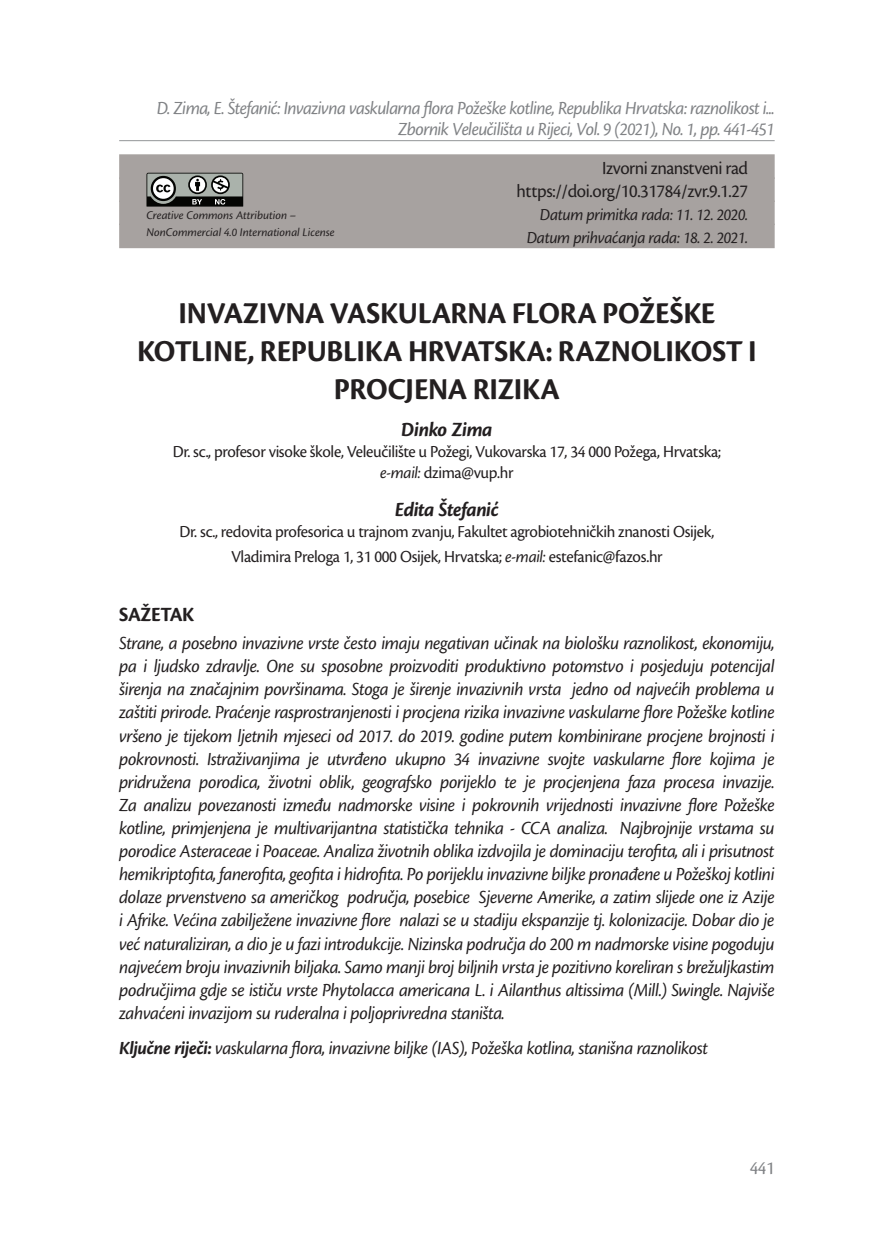
<style>
.page{position:relative;width:874px;height:1241px;background:#fff}
.page>*{position:absolute;margin:0;border:0;box-sizing:border-box;transform-origin:0 0}
.Naslov_rada{font:700 31.5px/37.8px "Cronos Pro";letter-spacing:-.01em;color:#231f20;text-align:center;scale:.96 1}
.Autor_-_ime{font:italic 700 21px "Cronos Pro";letter-spacing:-.02em;color:#231f20;scale:.96 1}
.Sažetak_naslov{font:700 21px "Cronos Pro";letter-spacing:-.02em;color:#231f20;scale:.96 1}
.Sažetak_tekst{font:italic 19.25px/23.1px "Cronos Pro";letter-spacing:-.025em;color:#231f20;text-align:justify;scale:.96 1}
.t1{font:italic 19.25px/21px "Cronos Pro";letter-spacing:-.035em;color:#808285;text-align:right;scale:.96 1}
.Zaglavlje_radova{font:19.25px "Cronos Pro";letter-spacing:-.025em;color:#231f20;scale:.96 1}
.t2{font:19.25px "Cronos Pro";color:#808285;scale:.96 1}
.Autor_-_ime-2{font:17.5px/21px "Cronos Pro";letter-spacing:-.02em;color:#231f20;text-align:center;scale:.96 1}
.Zaglavlje_radova-2{font:italic 17.5px "Cronos Pro";letter-spacing:-.02em;color:#231f20;scale:.96 1}
.t3{font:italic 12.25px "Cronos Pro";letter-spacing:-.005em;color:#231f20}
.s1{font-style:italic}
.s2{font-weight:700}
</style>
<div class="page">
<hr style="left:119px;top:140px;width:655px;height:1px;background:#939598">
<div style="left:119px;top:154px;width:655px;height:25px;background:#a7a2a0"></div>
<div style="left:119px;top:177px;width:655px;height:25px;background:#a7a2a0"></div>
<div style="left:119px;top:200px;width:655px;height:25px;background:#a7a2a0"></div>
<div style="left:119px;top:224px;width:655px;height:24px;background:#a7a2a0"></div>
<svg style="left:146px;top:173px;width:97px;height:33px"></svg>
<p class="t1" style="left:157px;top:98px;width:645px">D. Zima, E. Štefanić: Invazivna vaskularna flora Požeške kotline, Republika Hrvatska: raznolikost i...<br>Zbornik Veleučilišta u Rijeci, Vol. 9 (2021), No. 1, pp. 441-451</p>
<p class="t3" style="left:146px;top:208px;width:151px">Creative Commons Attribution –</p>
<p class="t3" style="left:146px;top:225px;width:190px">NonCommercial 4.0 International License</p>
<p class="Zaglavlje_radova" style="left:602px;top:157px;width:153px">Izvorni znanstveni rad</p>
<p class="Zaglavlje_radova" style="left:516px;top:180px;width:242px">https://doi.org/10.31784/zvr.9.1.27</p>
<p class="Zaglavlje_radova-2" style="left:539px;top:205px;width:218px">Datum primitka rada: 11. 12. 2020.</p>
<p class="Zaglavlje_radova-2" style="left:526px;top:228px;width:232px">Datum prihvaćanja rada: 18. 2. 2021.</p>
<p class="Naslov_rada" style="left:137px;top:294px;width:646px">INVAZIVNA VASKULARNA FLORA POŽEŠKE<br>KOTLINE, REPUBLIKA HRVATSKA: RAZNOLIKOST I<br>PROCJENA RIZIKA</p>
<p class="Autor_-_ime" style="left:401px;top:417px;width:97px">Dinko Zima</p>
<p class="Autor_-_ime-2" style="left:173px;top:441px;width:572px">Dr. sc., profesor visoke škole, Veleučilište u Požegi, Vukovarska 17, 34 000 Požega, Hrvatska; <span class="s1">e-mail:</span> dzima@vup.hr</p>
<p class="Autor_-_ime" style="left:394px;top:497px;width:110px">Edita Štefanić</p>
<p class="Autor_-_ime-2" style="left:179px;top:518px;width:558px;line-height:25.2px">Dr. sc., redovita profesorica u trajnom zvanju, Fakultet agrobiotehničkih znanosti Osijek,<br>Vladimira Preloga 1, 31 000 Osijek, Hrvatska; <span class="s1">e-mail:</span> estefanic@fazos.hr</p>
<p class="Sažetak_naslov" style="left:119px;top:602px;width:80px">SAŽETAK</p>
<p class="Sažetak_tekst" style="left:119px;top:631px;width:684px">Strane, a posebno invazivne vrste često imaju negativan učinak na biološku raznolikost, ekonomiju, pa i ljudsko zdravlje. One su sposobne proizvoditi produktivno potomstvo i posjeduju potencijal širenja na značajnim površinama. Stoga je širenje invazivnih vrsta jedno od najvećih problema u zaštiti prirode. Praćenje rasprostranjenosti i procjena rizika invazivne vaskularne flore Požeške kotline vršeno je tijekom ljetnih mjeseci od 2017. do 2019. godine putem kombinirane procjene brojnosti i pokrovnosti. Istraživanjima je utvrđeno ukupno 34 invazivne svojte vaskularne flore kojima je pridružena porodica, životni oblik, geografsko porijeklo te je procjenjena faza procesa invazije.<br>Za analizu povezanosti između nadmorske visine i pokrovnih vrijednosti invazivne flore Požeške kotline, primjenjena je multivarijantna statistička tehnika - CCA analiza. Najbrojnije vrstama su porodice Asteraceae i Poaceae. Analiza životnih oblika izdvojila je dominaciju terofita, ali i prisutnost hemikriptofita, fanerofita, geofita i hidrofita. Po porijeklu invazivne biljke pronađene u Požeškoj kotlini dolaze prvenstveno sa američkog područja, posebice Sjeverne Amerike, a zatim slijede one iz Azije i Afrike. Većina zabilježene invazivne flore nalazi se u stadiju ekspanzije tj. kolonizacije. Dobar dio je već naturaliziran, a dio je u fazi introdukcije. Nizinska područja do 200 m nadmorske visine pogoduju najvećem broju invazivnih biljaka. Samo manji broj biljnih vrsta je pozitivno koreliran s brežuljkastim područjima gdje se ističu vrste Phytolacca americana L. i Ailanthus altissima (Mill.) Swingle. Najviše zahvaćeni invazijom su ruderalna i poljoprivredna staništa.</p>
<p class="Sažetak_tekst" style="left:119px;top:1036px;width:614px"><span class="s2">Ključne riječi:</span> vaskularna flora, invazivne biljke (IAS), Požeška kotlina, stanišna raznolikost</p>
<p class="t2" style="left:749px;top:1156px;width:27px">441</p>
</div>
